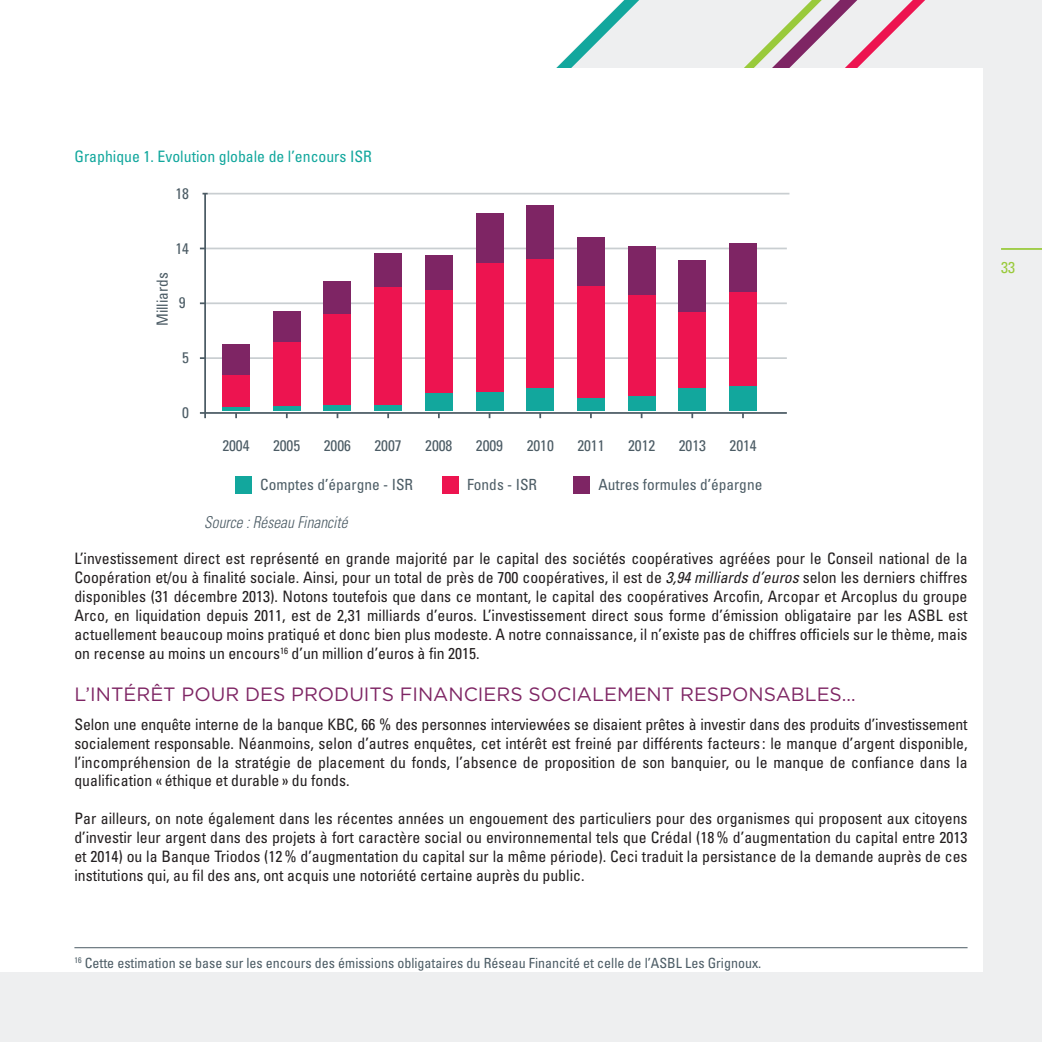
<style>
.page{position:relative;width:1042px;height:1042px;background:#eeeff0}
.page>*{position:absolute;margin:0;border:0;box-sizing:border-box;transform-origin:0 0}
.t1{font:19.25px "Gotham";color:#7e2564}
.t2{font:italic 300 condensed 16.28px "Univers";color:#4c5c65;scale:.94 1}
.t3{font:condensed 15.75px/18.9px "Univers";color:#231f20;text-align:justify}
.t4{font:condensed 15.75px "Univers";color:#12a79d}
.t5{font:condensed 15.75px "Univers";color:#99ca3b}
.t6{font:condensed 15.4px "Univers";color:#4c5c65}
.t7{font:condensed 14px "Univers";color:#4c5c65}
.s1{font-style:italic}
</style>
<div class="page">
<svg style="left:0;top:0;width:925px;height:68px"></svg>
<hr style="left:1001px;top:248px;width:41px;height:2px;background:#99ca3b">
<div style="left:0;top:68px;width:982px;height:903px;background:#fff"></div>
<hr style="left:74px;top:947px;width:893px;height:1px;background:#4c5c65">
<hr style="left:205px;top:248px;width:582px;height:1px;background:#4c5c65">
<hr style="left:205px;top:302px;width:582px;height:2px;background:#4c5c65">
<hr style="left:205px;top:357px;width:582px;height:2px;background:#4c5c65">
<hr style="left:205px;top:412px;width:582px;height:2px;background:#4c5c65">
<svg style="left:200px;top:412px;width:6px;height:6px"></svg>
<hr style="left:208px;top:193px;width:581px;height:1px;background:#4c5c65">
<hr style="left:204px;top:194px;width:2px;height:219px;background:#4c5c65">
<div style="left:324px;top:404px;width:27px;height:7px;background:#12a79d"></div>
<div style="left:324px;top:313px;width:27px;height:91px;background:#ed1450"></div>
<div style="left:324px;top:281px;width:27px;height:32px;background:#7e2564"></div>
<div style="left:273px;top:406px;width:27px;height:5px;background:#12a79d"></div>
<div style="left:273px;top:341px;width:27px;height:65px;background:#ed1450"></div>
<div style="left:273px;top:311px;width:27px;height:30px;background:#7e2564"></div>
<div style="left:374px;top:404px;width:28px;height:7px;background:#12a79d"></div>
<div style="left:374px;top:286px;width:28px;height:118px;background:#ed1450"></div>
<div style="left:374px;top:253px;width:28px;height:33px;background:#7e2564"></div>
<div style="left:729px;top:386px;width:27px;height:25px;background:#12a79d"></div>
<div style="left:729px;top:292px;width:27px;height:94px;background:#ed1450"></div>
<div style="left:729px;top:243px;width:27px;height:49px;background:#7e2564"></div>
<div style="left:679px;top:388px;width:27px;height:23px;background:#12a79d"></div>
<div style="left:679px;top:312px;width:27px;height:76px;background:#ed1450"></div>
<div style="left:679px;top:261px;width:27px;height:51px;background:#7e2564"></div>
<div style="left:628px;top:396px;width:27px;height:15px;background:#12a79d"></div>
<div style="left:628px;top:295px;width:27px;height:101px;background:#ed1450"></div>
<div style="left:628px;top:246px;width:27px;height:49px;background:#7e2564"></div>
<div style="left:577px;top:398px;width:27px;height:13px;background:#12a79d"></div>
<div style="left:577px;top:286px;width:27px;height:112px;background:#ed1450"></div>
<div style="left:577px;top:237px;width:27px;height:49px;background:#7e2564"></div>
<div style="left:526px;top:388px;width:28px;height:23px;background:#12a79d"></div>
<div style="left:526px;top:258px;width:28px;height:130px;background:#ed1450"></div>
<div style="left:526px;top:205px;width:28px;height:53px;background:#7e2564"></div>
<div style="left:476px;top:392px;width:27px;height:19px;background:#12a79d"></div>
<div style="left:476px;top:263px;width:27px;height:129px;background:#ed1450"></div>
<div style="left:476px;top:213px;width:27px;height:50px;background:#7e2564"></div>
<div style="left:425px;top:393px;width:27px;height:18px;background:#12a79d"></div>
<div style="left:425px;top:289px;width:27px;height:104px;background:#ed1450"></div>
<div style="left:425px;top:255px;width:27px;height:34px;background:#7e2564"></div>
<div style="left:222px;top:406px;width:28px;height:5px;background:#12a79d"></div>
<div style="left:222px;top:375px;width:28px;height:31px;background:#ed1450"></div>
<div style="left:222px;top:345px;width:28px;height:30px;background:#7e2564"></div>
<div style="left:442px;top:476px;width:17px;height:18px;background:#ed1450"></div>
<div style="left:236px;top:476px;width:16px;height:18px;background:#12a79d"></div>
<div style="left:574px;top:476px;width:16px;height:18px;background:#7e2564"></div>
<p class="t4" style="left:74px;top:146px;width:299px">Graphique 1. Evolution globale de l’encours ISR</p>
<p class="t6" style="left:175px;top:184px;width:15px">18</p>
<p class="t6" style="left:153px;top:326px;width:55px;rotate:-90deg">Milliards</p>
<p class="t6" style="left:175px;top:238px;width:15px">14</p>
<p class="t6" style="left:179px;top:293px;width:8px">9</p>
<p class="t6" style="left:182px;top:348px;width:8px">5</p>
<p class="t6" style="left:182px;top:403px;width:8px">0</p>
<p class="t6" style="left:222px;top:435px;width:29px">2004</p>
<p class="t6" style="left:273px;top:435px;width:29px">2005</p>
<p class="t6" style="left:324px;top:435px;width:29px">2006</p>
<p class="t6" style="left:374px;top:435px;width:29px">2007</p>
<p class="t6" style="left:425px;top:435px;width:29px">2008</p>
<p class="t6" style="left:476px;top:435px;width:29px">2009</p>
<p class="t6" style="left:527px;top:435px;width:29px">2010</p>
<p class="t6" style="left:577px;top:435px;width:29px">2011</p>
<p class="t6" style="left:628px;top:435px;width:29px">2012</p>
<p class="t6" style="left:679px;top:435px;width:29px">2013</p>
<p class="t6" style="left:729px;top:435px;width:29px">2014</p>
<p class="t6" style="left:260px;top:475px;width:154px">Comptes d’épargne - ISR</p>
<p class="t6" style="left:467px;top:475px;width:72px">Fonds - ISR</p>
<p class="t6" style="left:598px;top:475px;width:166px">Autres formules d’épargne</p>
<p class="t2" style="left:204px;top:513px;width:154px">Source : Réseau Financité</p>
<p class="t3" style="left:74px;top:549px;width:894px">L’investissement direct est représenté en grande majorité par le capital des sociétés coopératives agréées pour le Conseil national de la Coopération et/ou à finalité sociale. Ainsi, pour un total de près de 700 coopératives, il est de <span class="s1">3,94 milliards d’euros</span> selon les derniers chiffres disponibles (31 décembre 2013). Notons toutefois que dans ce montant, le capital des coopératives Arcofin, Arcopar et Arcoplus du groupe Arco, en liquidation depuis 2011, est de 2,31 milliards d’euros. L’investissement direct sous forme d’émission obligataire par les ASBL est actuellement beaucoup moins pratiqué et donc bien plus modeste. A notre connaissance, il n’existe pas de chiffres officiels sur le thème, mais on recense au moins un encours<sup>16</sup> d’un million d’euros à fin 2015.</p>
<p class="t1" style="left:74px;top:683px;width:783px">L’INTÉRÊT POUR DES PRODUITS FINANCIERS SOCIALEMENT RESPONSABLES…</p>
<p class="t3" style="left:74px;top:714px;width:895px">Selon une enquête interne de la banque KBC, 66 % des personnes interviewées se disaient prêtes à investir dans des produits d’investissement socialement responsable. Néanmoins, selon d’autres enquêtes, cet intérêt est freiné par différents facteurs : le manque d’argent disponible, l’incompréhension de la stratégie de placement du fonds, l’absence de proposition de son banquier, ou le manque de confiance dans la qualification «éthique et durable » du fonds.</p>
<p class="t3" style="left:74px;top:809px;width:894px">Par ailleurs, on note également dans les récentes années un engouement des particuliers pour des organismes qui proposent aux citoyens d’investir leur argent dans des projets à fort caractère social ou environnemental tels que Crédal (18% d’augmentation du capital entre 2013 et 2014) ou la Banque Triodos (12% d’augmentation du capital sur la même période). Ceci traduit la persistance de la demande auprès de ces institutions qui, au fil des ans, ont acquis une notoriété certaine auprès du public.</p>
<p class="t7" style="left:74px;top:953px;width:688px"><sup>16</sup> Cette estimation se base sur les encours des émissions obligataires du Réseau Financité et celle de l’ASBL Les Grignoux.</p>
<p class="t5" style="left:1001px;top:258px;width:15px">33</p>
</div>
